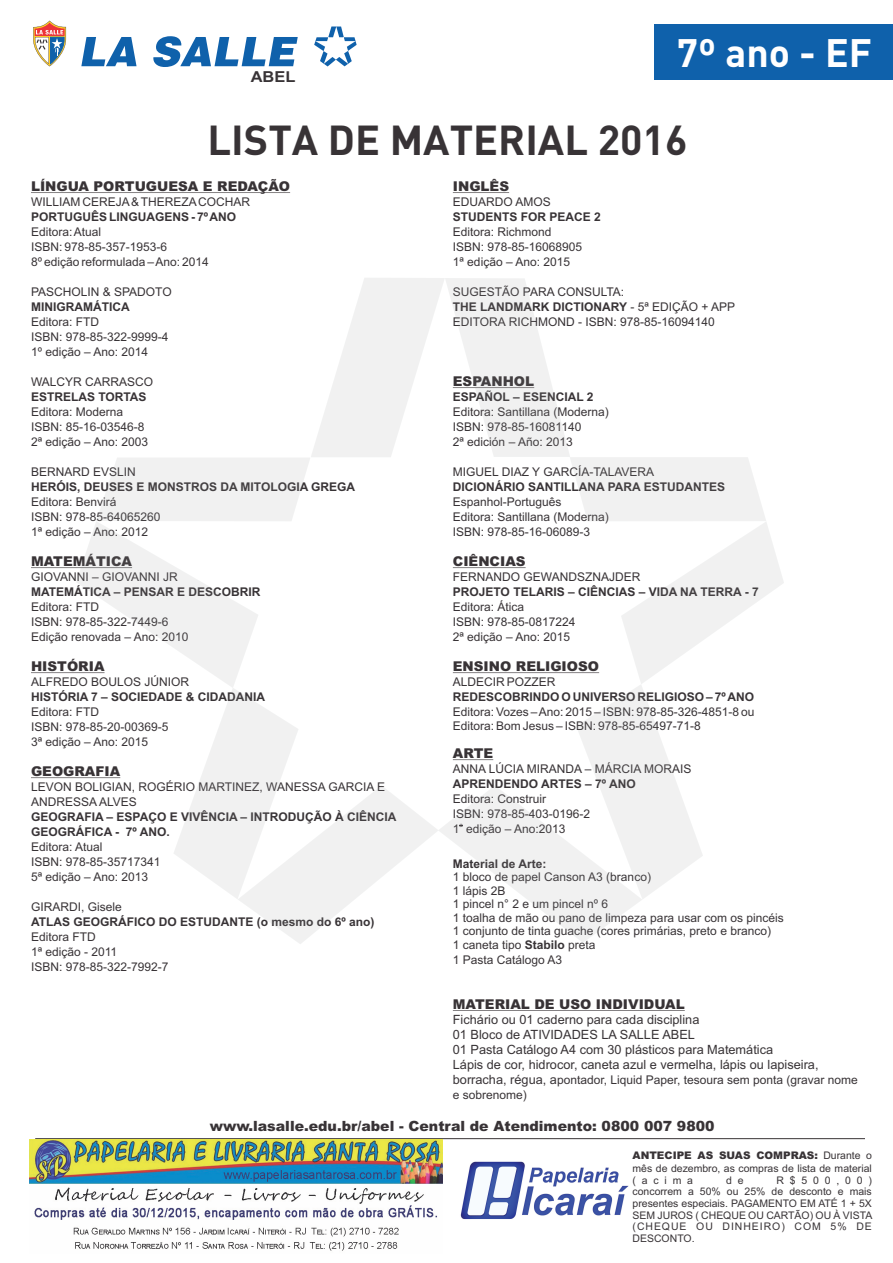
<style>
.page{position:relative;width:893px;height:1263px;background:#fff}
.page>*{position:absolute;margin:0;border:0;box-sizing:border-box;transform-origin:0 0}
.t1{font:41.4px "DIN Bold";color:#383336}
.t2{font:39.15px "DIN Bold";color:#fff}
.t3{font:700 15.15px "Arial";color:#383336;scale:1.09 1}
.t4{font:900 14.1px "Arial";color:#383336}
.t5{font:900 13.5px "Arial";color:#383336}
.t6{font:12.75px/15px "Arial";color:#383336}
.t7{font:12px/15px "Arial";color:#383336}
.t8{font:700 12px "Arial";color:#383336}
.t9{font:10.5px/11.7px "Arial";color:#383336}
.t10{font:6px "Arial";color:#383336}
.s1{font-weight:400}
.s2{font-weight:700}
.s3{font-size:12.75px}
.s4{font-weight:900}
</style>
<div class="page">
<svg style="left:81px;top:36px;width:217px;height:31px"></svg>
<svg style="left:33px;top:21px;width:33px;height:45px"></svg>
<svg style="left:314px;top:26px;width:43px;height:40px"></svg>
<hr style="left:31px;top:192px;width:259px;height:1px;background:#383336">
<hr style="left:31px;top:567px;width:101px;height:1px;background:#383336">
<hr style="left:31px;top:672px;width:74px;height:1px;background:#383336">
<hr style="left:31px;top:777px;width:89px;height:1px;background:#383336">
<hr style="left:453px;top:192px;width:56px;height:1px;background:#383336">
<hr style="left:453px;top:1010px;width:232px;height:1px;background:#383336">
<div style="left:655px;top:25px;width:238px;height:55px;background:#0f61ab"></div>
<svg style="left:76px;top:278px;width:708px;height:666px"></svg>
<hr style="left:35px;top:1138px;width:830px;height:1px;background:#383336">
<img style="left:29px;top:1139px;width:414px;height:112px">
<img style="left:460px;top:1161px;width:169px;height:59px">
<p class="t3" style="left:251px;top:70px;width:43px">ABEL</p>
<h2 class="t2" style="left:677px;top:27px;width:196px">7º ano - EF</h2>
<h1 class="t1" style="left:208px;top:113px;width:481px">LISTA DE MATERIAL 2016</h1>
<p class="t5" style="left:31px;top:181px;width:261px">LÍNGUA PORTUGUESA E REDAÇÃO</p>
<p class="t5" style="left:453px;top:181px;width:58px">INGLÊS</p>
<p class="t7" style="left:31px;top:196px;width:221px">WILLIAM CEREJA&amp; THEREZACOCHAR</p>
<p class="t7" style="left:453px;top:196px;width:100px">EDUARDO AMOS</p>
<p class="t8" style="left:31px;top:212px;width:207px">PORTUGUÊS LINGUAGENS - 7º ANO</p>
<p class="t8" style="left:453px;top:212px;width:150px">STUDENTS FOR PEACE 2</p>
<p class="t7" style="left:31px;top:226px;width:72px">Editora: Atual</p>
<p class="t7" style="left:453px;top:226px;width:100px">Editora: Richmond</p>
<p class="t7" style="left:31px;top:241px;width:138px">ISBN: 978-85-357-1953-6</p>
<p class="t7" style="left:453px;top:241px;width:131px">ISBN: 978-85-16068905</p>
<p class="t7" style="left:31px;top:256px;width:179px">8º edição reformulada – Ano: 2014</p>
<p class="t7" style="left:453px;top:256px;width:119px">1ª edição – Ano: 2015</p>
<p class="t7" style="left:31px;top:286px;width:142px">PASCHOLIN &amp; SPADOTO</p>
<p class="t7" style="left:453px;top:286px;width:173px">SUGESTÃO PARA CONSULTA:</p>
<p class="t8" style="left:31px;top:302px;width:100px">MINIGRAMÁTICA</p>
<p class="t8" style="left:453px;top:302px;width:284px">THE LANDMARK DICTIONARY <span class="s1">- 5ª EDIÇÃO + APP</span></p>
<p class="t7" style="left:31px;top:316px;width:70px">Editora: FTD</p>
<p class="t7" style="left:453px;top:316px;width:263px">EDITORA RICHMOND - ISBN: 978-85-16094140</p>
<p class="t7" style="left:31px;top:331px;width:139px">ISBN: 978-85-322-9999-4<br>1º edição – Ano: 2014</p>
<p class="t7" style="left:31px;top:376px;width:124px">WALCYR CARRASCO</p>
<p class="t5" style="left:453px;top:376px;width:83px">ESPANHOL</p>
<p class="t8" style="left:31px;top:392px;width:117px">ESTRELAS TORTAS</p>
<p class="t8" style="left:453px;top:392px;width:142px">ESPAÑOL – ESENCIAL 2</p>
<p class="t7" style="left:31px;top:406px;width:94px">Editora: Moderna</p>
<p class="t7" style="left:453px;top:406px;width:158px">Editora: Santillana (Moderna)</p>
<p class="t7" style="left:31px;top:421px;width:115px">ISBN: 85-16-03546-8</p>
<p class="t7" style="left:453px;top:421px;width:130px">ISBN: 978-85-16081140</p>
<p class="t7" style="left:31px;top:436px;width:119px">2ª edição – Ano: 2003</p>
<p class="t7" style="left:453px;top:436px;width:121px">2ª edición – Año: 2013</p>
<p class="t7" style="left:31px;top:466px;width:106px">BERNARD EVSLIN</p>
<p class="t7" style="left:453px;top:466px;width:203px">MIGUEL DIAZ Y GARCÍA-TALAVERA</p>
<p class="t8" style="left:31px;top:482px;width:326px">HERÓIS, DEUSES E MONSTROS DA MITOLOGIA GREGA</p>
<p class="t8" style="left:453px;top:482px;width:274px">DICIONÁRIO SANTILLANA PARA ESTUDANTES</p>
<p class="t7" style="left:31px;top:496px;width:87px">Editora: Benvirá</p>
<p class="t7" style="left:453px;top:496px;width:110px">Espanhol-Português</p>
<p class="t7" style="left:31px;top:511px;width:131px">ISBN: 978-85-64065260</p>
<p class="t7" style="left:453px;top:511px;width:158px">Editora: Santillana (Moderna)</p>
<p class="t7" style="left:31px;top:526px;width:119px">1ª edição – Ano: 2012</p>
<p class="t7" style="left:453px;top:526px;width:139px">ISBN: 978-85-16-06089-3</p>
<p class="t5" style="left:31px;top:556px;width:103px">MATEMÁTICA</p>
<p class="t5" style="left:453px;top:556px;width:74px">CIÊNCIAS</p>
<p class="t7" style="left:31px;top:571px;width:148px">GIOVANNI – GIOVANNI JR</p>
<p class="t7" style="left:453px;top:571px;width:189px">FERNANDO GEWANDSZNAJDER</p>
<p class="t8" style="left:31px;top:587px;width:231px">MATEMÁTICA – PENSAR E DESCOBRIR</p>
<p class="t8" style="left:453px;top:587px;width:307px">PROJETO TELARIS – CIÊNCIAS – VIDA NA TERRA - 7</p>
<p class="t7" style="left:31px;top:601px;width:70px">Editora: FTD</p>
<p class="t7" style="left:453px;top:601px;width:73px">Editora: Ática</p>
<p class="t7" style="left:31px;top:616px;width:139px">ISBN: 978-85-322-7449-6</p>
<p class="t7" style="left:453px;top:616px;width:124px">ISBN: 978-85-0817224</p>
<p class="t7" style="left:31px;top:631px;width:159px">Edição renovada – Ano: 2010</p>
<p class="t7" style="left:453px;top:631px;width:119px">2ª edição – Ano: 2015</p>
<p class="t5" style="left:31px;top:661px;width:75px">HISTÓRIA</p>
<p class="t5" style="left:453px;top:661px;width:148px">ENSINO RELIGIOSO</p>
<p class="t7" style="left:31px;top:676px;width:160px">ALFREDO BOULOS JÚNIOR</p>
<p class="t7" style="left:453px;top:676px;width:104px">ALDECIR POZZER</p>
<p class="t8" style="left:31px;top:692px;width:236px">HISTÓRIA 7 – SOCIEDADE &amp; CIDADANIA</p>
<p class="t8" style="left:453px;top:692px;width:303px">REDESCOBRINDO O UNIVERSO RELIGIOSO – 7º ANO</p>
<p class="t7" style="left:31px;top:706px;width:70px">Editora: FTD</p>
<p class="t7" style="left:453px;top:706px;width:303px">Editora: Vozes – Ano: 2015 – ISBN: 978-85-326-4851-8 ou</p>
<p class="t7" style="left:31px;top:721px;width:139px">ISBN: 978-85-20-00369-5</p>
<p class="t7" style="left:453px;top:719px;width:250px">Editora: Bom Jesus – ISBN: 978-85-65497-71-8</p>
<p class="t7" style="left:31px;top:736px;width:119px">3ª edição – Ano: 2015</p>
<p class="t5" style="left:453px;top:748px;width:42px">ARTE</p>
<p class="t5" style="left:31px;top:766px;width:91px">GEOGRAFIA</p>
<p class="t7" style="left:453px;top:763px;width:240px">ANNA LÚCIA MIRANDA – MÁRCIA MORAIS</p>
<p class="t7" style="left:31px;top:781px;width:356px">LEVON BOLIGIAN, ROGÉRIO MARTINEZ, WANESSA GARCIA E</p>
<p class="t8" style="left:453px;top:779px;width:184px">APRENDENDO ARTES – 7º ANO</p>
<p class="t7" style="left:31px;top:796px;width:107px">ANDRESSA ALVES</p>
<p class="t7" style="left:453px;top:793px;width:95px">Editora: Construir</p>
<p class="t8" style="left:31px;top:812px;width:367px">GEOGRAFIA – ESPAÇO E VIVÊNCIA – INTRODUÇÃO À CIÊNCIA</p>
<p class="t7" style="left:453px;top:808px;width:139px">ISBN: 978-85-403-0196-2</p>
<p class="t10" style="left:459px;top:823px;width:5px">a</p>
<p class="t8" style="left:31px;top:827px;width:140px">GEOGRÁFICA - 7º ANO.</p>
<p class="t7" style="left:453px;top:823px;width:114px">1 edição – Ano:2013</p>
<p class="t7" style="left:31px;top:841px;width:131px">Editora: Atual<br>ISBN: 978-85-35717341</p>
<p class="t8" style="left:453px;top:859px;width:95px">Material de Arte:</p>
<p class="t7" style="left:31px;top:871px;width:119px">5ª edição – Ano: 2013</p>
<p class="t7" style="left:453px;top:871px;width:200px;line-height:13.5px">1 bloco de papel Canson A3 (branco)<br>1 lápis 2B</p>
<p class="t7" style="left:31px;top:901px;width:92px">GIRARDI, Gisele</p>
<p class="t7" style="left:453px;top:898px;width:332px;line-height:13.5px">1 pincel n° 2 e um pincel nº 6<br>1 toalha de mão ou pano de limpeza para usar com os pincéis</p>
<p class="t8" style="left:31px;top:917px;width:345px">ATLAS GEOGRÁFICO DO ESTUDANTE (o mesmo do 6º ano)</p>
<p class="t7" style="left:453px;top:925px;width:320px">1 conjunto de tinta guache (cores primárias, preto e branco)</p>
<p class="t7" style="left:31px;top:931px;width:66px">Editora FTD</p>
<p class="t7" style="left:453px;top:938px;width:144px">1 caneta tipo <span class="s2">Stabilo</span> preta</p>
<p class="t7" style="left:31px;top:946px;width:88px">1ª edição - 2011</p>
<p class="t7" style="left:453px;top:953px;width:111px">1 Pasta Catálogo A3</p>
<p class="t7" style="left:31px;top:961px;width:139px">ISBN: 978-85-322-7992-7</p>
<p class="t5" style="left:453px;top:999px;width:233px">MATERIAL DE USO INDIVIDUAL</p>
<p class="t6" style="left:453px;top:1013px;width:367px">Fichário ou 01 caderno para cada disciplina<br>01 Bloco de ATIVIDADES LA SALLE ABEL<br>01 Pasta Catálogo A4 com 30 plásticos para Matemática<br>Lápis de cor, hidrocor, caneta azul e vermelha, lápis ou lapiseira,</p>
<p class="t7" style="left:453px;top:1073px;width:407px"><span class="s3">borracha, régua, a</span>pontador, Liquid Paper, tesoura sem ponta (gravar nome e sobrenome)</p>
<p class="t4" style="left:210px;top:1121px;width:506px">www.lasalle.edu.br/abel - Central de Atendimento: 0800 007 9800</p>
<p class="t9" style="left:633px;top:1150px;width:241px;line-height:12.8px"><span class="s4">ANTECIPE AS SUAS COMPRAS:</span> Durante o mês de dezembro, as compras de lista de material</p>
<p class="t9" style="left:633px;top:1175px;width:62px">(acima</p>
<p class="t9" style="left:726px;top:1175px;width:19px">d e</p>
<p class="t9" style="left:633px;top:1175px;width:241px;text-align:justify;text-indent:144px">R$500,00) concorrem a 50% ou 25% de desconto e mais presentes especiais. PAGAMENTO EM ATÉ 1 + 5X SEM JUROS ( CHEQUE OU CARTÃO) OU À VISTA (CHEQUE OU DINHEIRO) COM 5% DE DESCONTO.</p>
</div>
